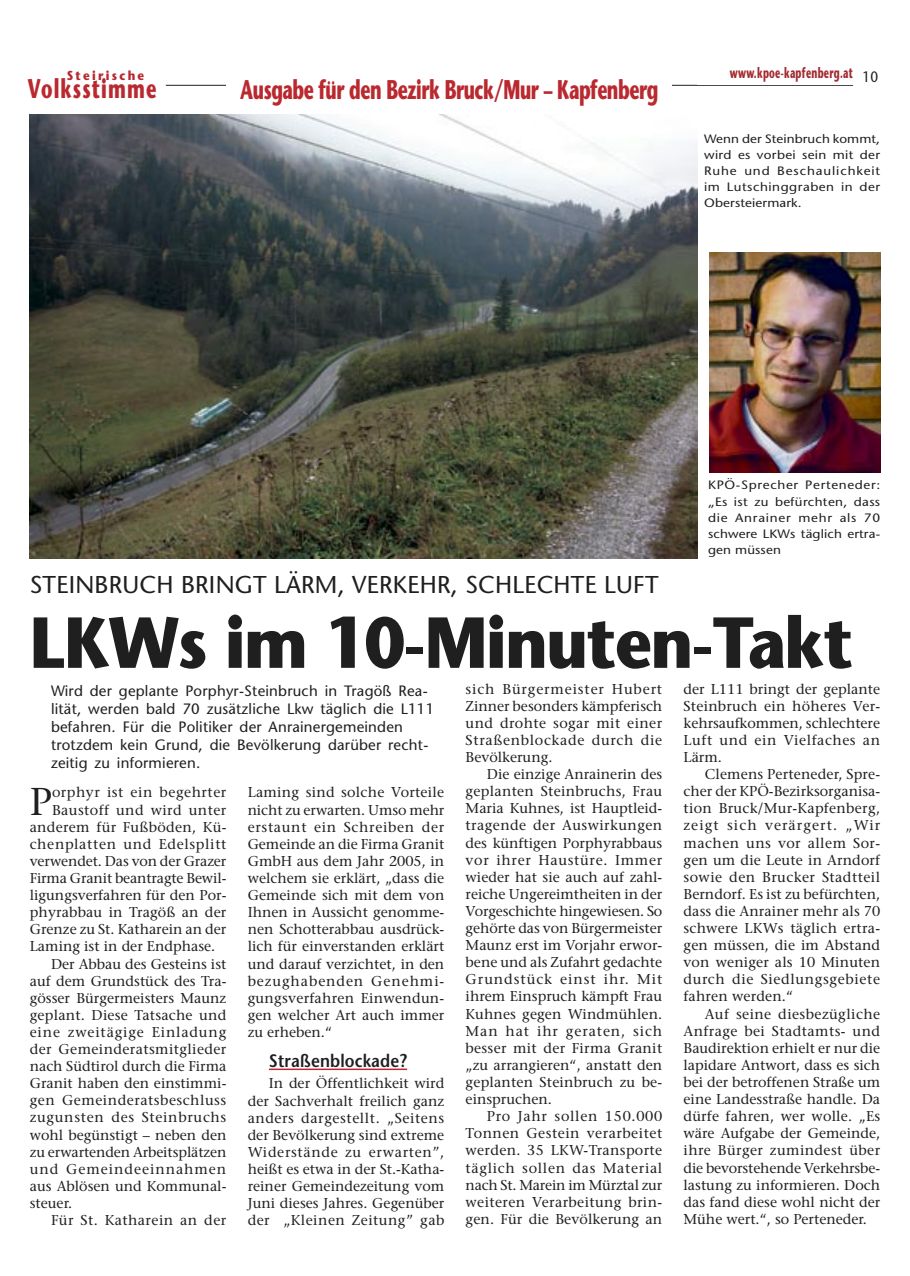
<style>
.page{position:relative;width:910px;height:1276px;background:#fff}
.page>*{position:absolute;margin:0;border:0;box-sizing:border-box;transform-origin:0 0}
.t1{font:700 72px "Stone Sans";letter-spacing:-.025em;color:#1f1f1f;scale:.9 1}
.t2{font:38.7px "Stone Serif";color:#1f1f1f}
.t3{font:700 27px "Stone Sans";letter-spacing:-.025em;color:#b9292f;scale:.65 1}
.t4{font:700 27px "Stone Sans";letter-spacing:.06em;color:#b9292f;scale:.67 1}
.t5{font:24.3px "Stone Sans";letter-spacing:.01em;color:#1f1f1f}
.t6{font:600 18px "Stone Sans";letter-spacing:.01em;color:#1f1f1f;scale:.9 1}
.t7{font:15px/18px "Stone Sans";letter-spacing:.015em;color:#1f1f1f}
.t8{font:700 15px "Stone Sans";letter-spacing:.03em;color:#a22b30;scale:.6 1}
.t9{font:15px "Stone Sans";letter-spacing:.015em;color:#1f1f1f;scale:.9 1}
.t10{font:14.25px/17.1px "Stone Serif";color:#1f1f1f;text-align:justify}
.t11{font:14.25px "Stone Serif";letter-spacing:.035em;color:#1f1f1f}
.t12{font:14.25px "Stone Serif";letter-spacing:.03em;color:#1f1f1f}
.t13{font:14.25px "Stone Serif";letter-spacing:.025em;color:#1f1f1f}
.t14{font:14.25px "Stone Serif";letter-spacing:.045em;color:#1f1f1f}
.t15{font:14.25px "Stone Serif";letter-spacing:.055em;color:#1f1f1f}
.t16{font:14.25px "Stone Serif";letter-spacing:.05em;color:#1f1f1f}
.t17{font:14.25px "Stone Serif";letter-spacing:.02em;color:#1f1f1f}
.t18{font:14.25px "Stone Serif";letter-spacing:.065em;color:#1f1f1f}
.t19{font:700 12.9px "Stone Sans";letter-spacing:.2em;color:#b9292f;scale:.89 1}
.t20{font:12.15px/16.2px "Stone Sans";letter-spacing:.04em;color:#1f1f1f;text-align:justify;scale:1.11 1}
.s1{font-weight:400;color:#1f1f1f}
</style>
<div class="page">
<hr style="left:166px;top:85px;width:687px;height:1px;background:#1f1f1f">
<hr style="left:269px;top:1068px;width:138px;height:2px;background:#b9292f">
<img style="left:30px;top:115px;width:667px;height:443px">
<img style="left:709px;top:252px;width:171px;height:220px">
<div style="left:227px;top:72px;width:445px;height:32px;background:#fff"></div>
<p class="t19" style="left:67px;top:67px;width:89px">Steirische</p>
<h3 class="t4" style="left:28px;top:72px;width:193px">Volksstimme</h3>
<h3 class="t3" style="left:240px;top:72px;width:645px">Ausgabe für den Bezirk Bruck/Mur – Kapfenberg</h3>
<p class="t8" style="left:730px;top:63px;width:207px">www.kpoe-kapfenberg.at</p>
<p class="t8" style="left:731px;top:66px;width:248px">www.kpoe-steiermark.at <span class="s1">26</span></p>
<p class="t9" style="left:863px;top:67px;width:19px">10</p>
<p class="t20" style="left:704px;top:130px;width:160px">Wenn der Steinbruch kommt, wird es vorbei sein mit der Ruhe und Beschaulichkeit im Lutschinggraben in der Obersteiermark.</p>
<p class="t20" style="left:708px;top:477px;width:157px">KPÖ-Sprecher Perteneder: „Es ist zu befürchten, dass die Anrainer mehr als 70 schwere LKWs täglich ertra&shy;gen müssen</p>
<h3 class="t5" style="left:30px;top:569px;width:630px">STEINBRUCH BRINGT LÄRM, VERKEHR, SCHLECHTE LUFT</h3>
<h1 class="t1" style="left:30px;top:597px;width:916px">LKWs im 10-Minuten-Takt</h1>
<p class="t7" style="left:51px;top:681px;width:385px">Wird der geplante Porphyr-Steinbruch in Tragöß Rea&shy;lität, werden bald 70 zusätzliche Lkw täglich die L111 befahren. Für die Politiker der Anrainergemeinden trotzdem kein Grund, die Bevölkerung darüber recht&shy;zeitig zu informieren.</p>
<p class="t10" style="left:466px;top:680px;width:198px">sich Bürgermeister Hubert Zinner besonders kämpferisch und drohte sogar mit einer Straßenblockade durch die Bevölkerung.</p>
<p class="t10" style="left:466px;top:765px;width:198px;text-indent:21px">Die einzige Anrainerin des geplanten Steinbruchs, Frau Maria Kuhnes, ist Hauptleid&shy;tragende der Auswirkungen des künftigen Porphyrabbaus vor ihrer Haustüre. Immer wieder hat sie auch auf zahl&shy;reiche Ungereimtheiten in der Vorgeschichte hingewiesen. So gehörte das von Bürgermeister Maunz erst im Vorjahr erwor&shy;bene und als Zufahrt gedachte Grundstück einst ihr. Mit ihrem Einspruch kämpft Frau Kuhnes gegen Windmühlen.<br>Man hat ihr geraten, sich besser mit der Firma Granit „zu arrangieren“, anstatt den geplanten Steinbruch zu be&shy;einspruchen.</p>
<p class="t10" style="left:466px;top:1107px;width:198px;text-indent:21px">Pro Jahr sollen 150.000<br>Tonnen Gestein verarbeitet werden. 35 LKW-Transporte täglich sollen das Material nach St. Marein im Mürztal zur weiteren Verarbeitung brin&shy;gen. Für die Bevölkerung an</p>
<p class="t10" style="left:683px;top:680px;width:198px">der L111 bringt der geplante Steinbruch ein höheres Ver&shy;kehrsaufkommen, schlechtere Luft und ein Vielfaches an Lärm.</p>
<p class="t10" style="left:683px;top:765px;width:198px;text-indent:21px">Clemens Perteneder, Spre&shy;cher der KPÖ-Bezirksorganisa&shy;tion Bruck/Mur-Kapfenberg, zeigt sich verärgert. „Wir machen uns vor allem Sor&shy;gen um die Leute in Arndorf sowie den Brucker Stadtteil Berndorf. Es ist zu befürchten, dass die Anrainer mehr als 70 schwere LKWs täglich ertra&shy;gen müssen, die im Abstand von weniger als 10 Minuten durch die Siedlungsgebiete fahren werden.“</p>
<p class="t10" style="left:683px;top:1005px;width:198px;text-indent:21px">Auf seine diesbezügliche Anfrage bei Stadtamts- und Baudirektion erhielt er nur die lapidare Antwort, dass es sich bei der betroffenen Straße um eine Landesstraße handle. Da dürfe fahren, wer wolle. „Es wäre Aufgabe der Gemeinde, ihre Bürger zumindest über die bevorstehende Verkehrsbe&shy;lastung zu informieren. Doch das fand diese wohl nicht der Mühe wert.“, so Perteneder.</p>
<h2 class="t2" style="left:30px;top:777px;width:24px">P</h2>
<p class="t11" style="left:52px;top:784px;width:176px">orphyr ist ein begehrter</p>
<p class="t10" style="left:248px;top:784px;width:198px">Laming sind solche Vorteile nicht zu erwarten. Umso mehr erstaunt ein Schreiben der Gemeinde an die Firma Granit GmbH aus dem Jahr 2005, in welchem sie erklärt, „dass die Gemeinde sich mit dem von Ihnen in Aussicht genomme&shy;nen Schotterabbau ausdrück&shy;lich für einverstanden erklärt und darauf verzichtet, in den bezughabenden Genehmi&shy;gungsverfahren Einwendun&shy;gen welcher Art auch immer zu erheben.“</p>
<p class="t6" style="left:269px;top:1049px;width:155px">Straßenblockade?</p>
<p class="t10" style="left:248px;top:1074px;width:198px;text-indent:21px">In der Öffentlichkeit wird der Sachverhalt freilich ganz anders dargestellt. „Seitens der Bevölkerung sind extreme Widerstände zu erwarten”, heißt es etwa in der St.-Katha&shy;reiner Gemeindezeitung vom Juni dieses Jahres. Gegenüber der „Kleinen Zeitung” gab</p>
<p class="t12" style="left:52px;top:801px;width:176px">Baustoff und wird unter</p>
<p class="t17" style="left:30px;top:818px;width:198px">anderem für Fußböden, Kü-</p>
<p class="t14" style="left:30px;top:835px;width:198px">chenplatten und Edelsplitt</p>
<p class="t10" style="left:30px;top:852px;width:198px">verwendet. Das von der Grazer</p>
<p class="t10" style="left:30px;top:869px;width:198px">Firma Granit beantragte Bewil-</p>
<p class="t10" style="left:30px;top:886px;width:198px">ligungsverfahren für den Por-</p>
<p class="t10" style="left:30px;top:903px;width:198px">phyrabbau in Tragöß an der</p>
<p class="t10" style="left:30px;top:920px;width:198px">Grenze zu St. Katharein an der</p>
<p class="t10" style="left:30px;top:938px;width:187px">Laming ist in der Endphase.</p>
<p class="t10" style="left:51px;top:955px;width:177px">Der Abbau des Gesteins ist</p>
<p class="t10" style="left:30px;top:972px;width:198px">auf dem Grundstück des Tra-</p>
<p class="t10" style="left:30px;top:989px;width:198px">gösser Bürgermeisters Maunz</p>
<p class="t10" style="left:30px;top:1006px;width:198px">geplant. Diese Tatsache und</p>
<p class="t15" style="left:30px;top:1023px;width:198px">eine zweitägige Einladung</p>
<p class="t13" style="left:30px;top:1040px;width:198px">der Gemeinderatsmitglieder</p>
<p class="t10" style="left:30px;top:1057px;width:198px">nach Südtirol durch die Firma</p>
<p class="t10" style="left:30px;top:1074px;width:198px">Granit haben den einstimmi-</p>
<p class="t11" style="left:30px;top:1091px;width:198px">gen Gemeinderatsbeschluss</p>
<p class="t16" style="left:30px;top:1108px;width:198px">zugunsten des Steinbruchs</p>
<p class="t10" style="left:30px;top:1126px;width:198px">wohl begünstigt – neben den</p>
<p class="t10" style="left:30px;top:1143px;width:198px">zu erwartenden Arbeitsplätzen</p>
<p class="t18" style="left:30px;top:1160px;width:198px">und Gemeindeeinnahmen</p>
<p class="t10" style="left:30px;top:1177px;width:198px">aus Ablösen und Kommunal-</p>
<p class="t10" style="left:30px;top:1194px;width:44px">steuer.</p>
<p class="t12" style="left:51px;top:1211px;width:177px">Für St. Katharein an der</p>
</div>
